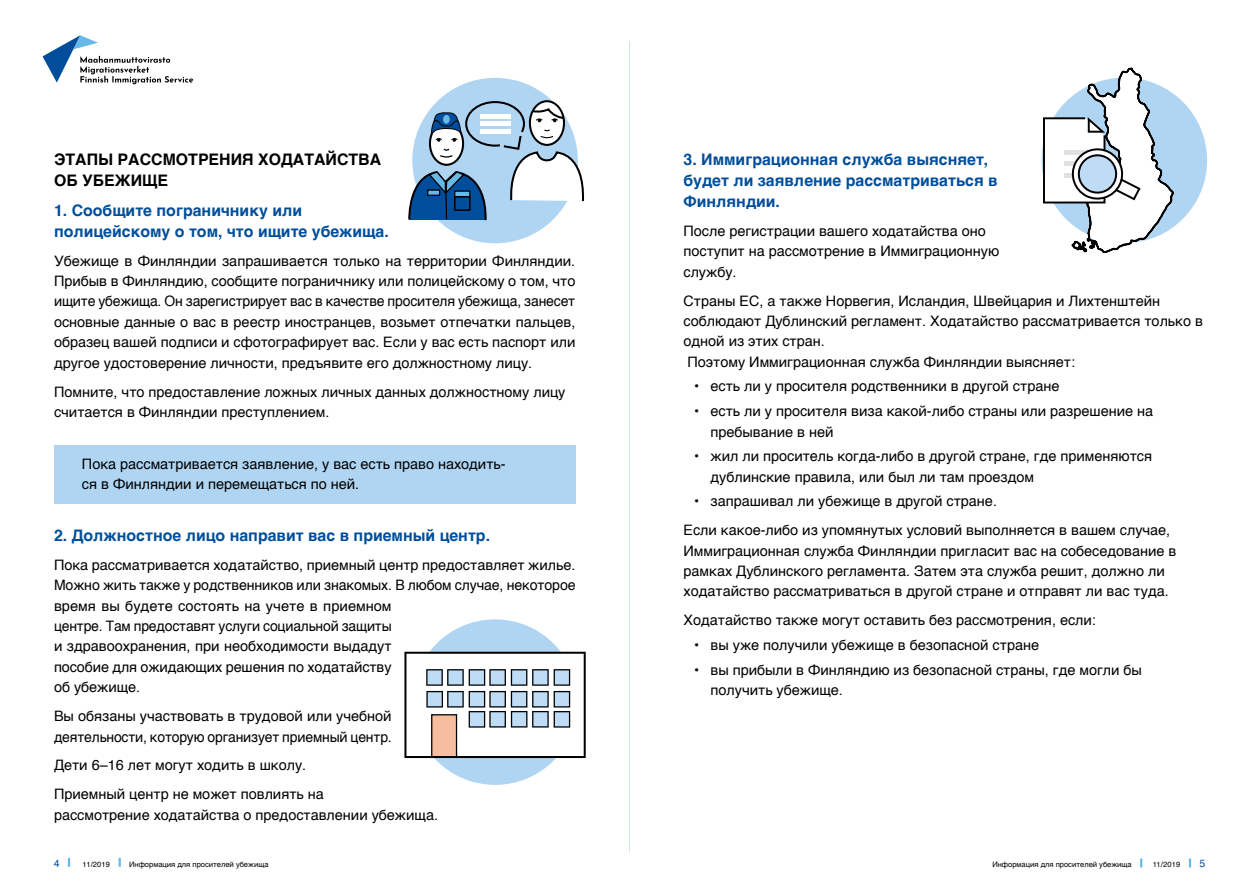
<style>
.page{position:relative;width:1259px;height:893px;background:#fff}
.page>*{position:absolute;margin:0;border:0;box-sizing:border-box;transform-origin:0 0}
.t1{font:700 15.9px/21px "Helvetica";color:#004e9b}
.t2{font:700 15.9px/21px "Helvetica";color:#000}
.t3{font:14.4px/20.4px "Helvetica";color:#000}
.t4{font:10.5px "Helvetica";color:#004e9b}
.t5{font:7.5px "Helvetica";color:#000}
</style>
<div class="page">
<svg style="left:68px;top:858px;width:2px;height:9px"></svg>
<svg style="left:119px;top:858px;width:2px;height:9px"></svg>
<svg style="left:1140px;top:858px;width:2px;height:9px"></svg>
<svg style="left:1188px;top:858px;width:3px;height:9px"></svg>
<div style="left:1041px;top:78px;width:166px;height:165px;background:#afd5f3;border-radius:50%"></div>
<svg style="left:1042px;top:67px;width:133px;height:187px"></svg>
<div style="left:54px;top:445px;width:521px;height:58px;background:#afd5f3"></div>
<div style="left:412px;top:78px;width:166px;height:165px;background:#afd5f3;border-radius:50%"></div>
<svg style="left:43px;top:35px;width:150px;height:49px"></svg>
<hr style="left:629px;top:41px;width:1px;height:810px;background:#cce3f7">
<svg style="left:408px;top:100px;width:177px;height:121px"></svg>
<div style="left:412px;top:619px;width:166px;height:166px;background:#afd5f3;border-radius:50%"></div>
<svg style="left:404px;top:652px;width:182px;height:106px"></svg>
<p class="t2" style="left:54px;top:149px;width:329px">ЭТАПЫ РАССМОТРЕНИЯ ХОДАТАЙСТВА<br>ОБ УБЕЖИЩЕ</p>
<p class="t1" style="left:54px;top:200px;width:336px">1. Сообщите пограничнику или полицейскому о том, что ищите убежища.</p>
<p class="t3" style="left:54px;top:251px;width:523px;text-align:justify">Убежище в Финляндии запрашивается только на территории Финляндии.<br>Прибыв в Финляндию, сообщите пограничнику или полицейскому о том, что ищите убежища. Он зарегистрирует вас в качестве просителя убежища, занесет основные данные о вас в реестр иностранцев, возьмет отпечатки пальцев, образец вашей подписи и сфотографирует вас. Если у вас есть паспорт или другое удостоверение личности, предъявите его должностному лицу.</p>
<p class="t3" style="left:54px;top:382px;width:513px">Помните, что предоставление ложных личных данных должностному лицу считается в Финляндии преступлением.</p>
<p class="t3" style="left:82px;top:454px;width:425px">Пока рассматривается заявление, у вас есть право находить&shy;ся в Финляндии и перемещаться по ней.</p>
<p class="t1" style="left:54px;top:525px;width:437px">2. Должностное лицо направит вас в приемный центр.</p>
<p class="t3" style="left:54px;top:555px;width:523px">Пока рассматривается ходатайство, приемный центр предоставляет жилье.<br>Можно жить также у родственников или знакомых. В любом случае, некоторое время вы будете состоять на учете в приемном<br>центре. Там предоставят услуги социальной защиты<br>и здравоохранения, при необходимости выдадут<br>пособие для ожидающих решения по ходатайству<br>об убежище.</p>
<p class="t3" style="left:54px;top:706px;width:339px">Вы обязаны участвовать в трудовой или учебной деятельности, которую организует приемный центр.</p>
<p class="t3" style="left:54px;top:751px;width:271px;line-height:29px">Дети 6–16 лет могут ходить в школу.<br>Приемный центр не может повлиять на</p>
<p class="t3" style="left:54px;top:805px;width:385px">рассмотрение ходатайства о предоставлении убежища.</p>
<p class="t1" style="left:683px;top:149px;width:316px">3. Иммиграционная служба выясняет, будет ли заявление рассматриваться в<br>Финляндии.</p>
<p class="t3" style="left:683px;top:221px;width:317px">После регистрации вашего ходатайства оно поступит на рассмотрение в Иммиграционную службу.</p>
<p class="t3" style="left:683px;top:291px;width:521px">Страны ЕС, а также Норвегия, Исландия, Швейцария и Лихтенштейн соблюдают Дублинский регламент. Ходатайство рассматривается только в одной из этих стран.<br>Поэтому Иммиграционная служба Финляндии выясняет:</p>
<p class="t3" style="left:694px;top:377px;width:367px">• есть ли у просителя родственники в другой стране</p>
<p class="t3" style="left:710px;top:401px;width:444px;text-indent:-17px">• есть ли у просителя виза какой-либо страны или разрешение на пребывание в ней</p>
<p class="t3" style="left:710px;top:446px;width:443px;text-indent:-17px">• жил ли проситель когда-либо в другой стране, где применяются дублинские правила, или был ли там проездом</p>
<p class="t3" style="left:683px;top:487px;width:488px;line-height:29px;text-indent:10px">• запрашивал ли убежище в другой стране.<br>Если какое-либо из упомянутых условий выполняется в вашем случае,</p>
<p class="t3" style="left:683px;top:541px;width:494px">Иммиграционная служба Финляндии пригласит вас на собеседование в рамках Дублинского регламента. Затем эта служба решит, должно ли ходатайство рассматриваться в другой стране и отправят ли вас туда.</p>
<p class="t3" style="left:683px;top:610px;width:414px">Ходатайство также могут оставить без рассмотрения, если:</p>
<p class="t3" style="left:694px;top:635px;width:346px">• вы уже получили убежище в безопасной стране</p>
<p class="t3" style="left:710px;top:660px;width:433px;text-indent:-17px">• вы прибыли в Финляндию из безопасной страны, где могли бы получить убежище.</p>
<p class="t4" style="left:54px;top:855px;width:7px">4</p>
<p class="t5" style="left:83px;top:858px;width:29px">11/2019</p>
<p class="t5" style="left:129px;top:858px;width:141px">Информация для просителей убежища</p>
<p class="t5" style="left:992px;top:859px;width:141px">Информация для просителей убежища</p>
<p class="t5" style="left:1152px;top:859px;width:29px">11/2019</p>
<p class="t4" style="left:1199px;top:856px;width:7px">5</p>
</div>
